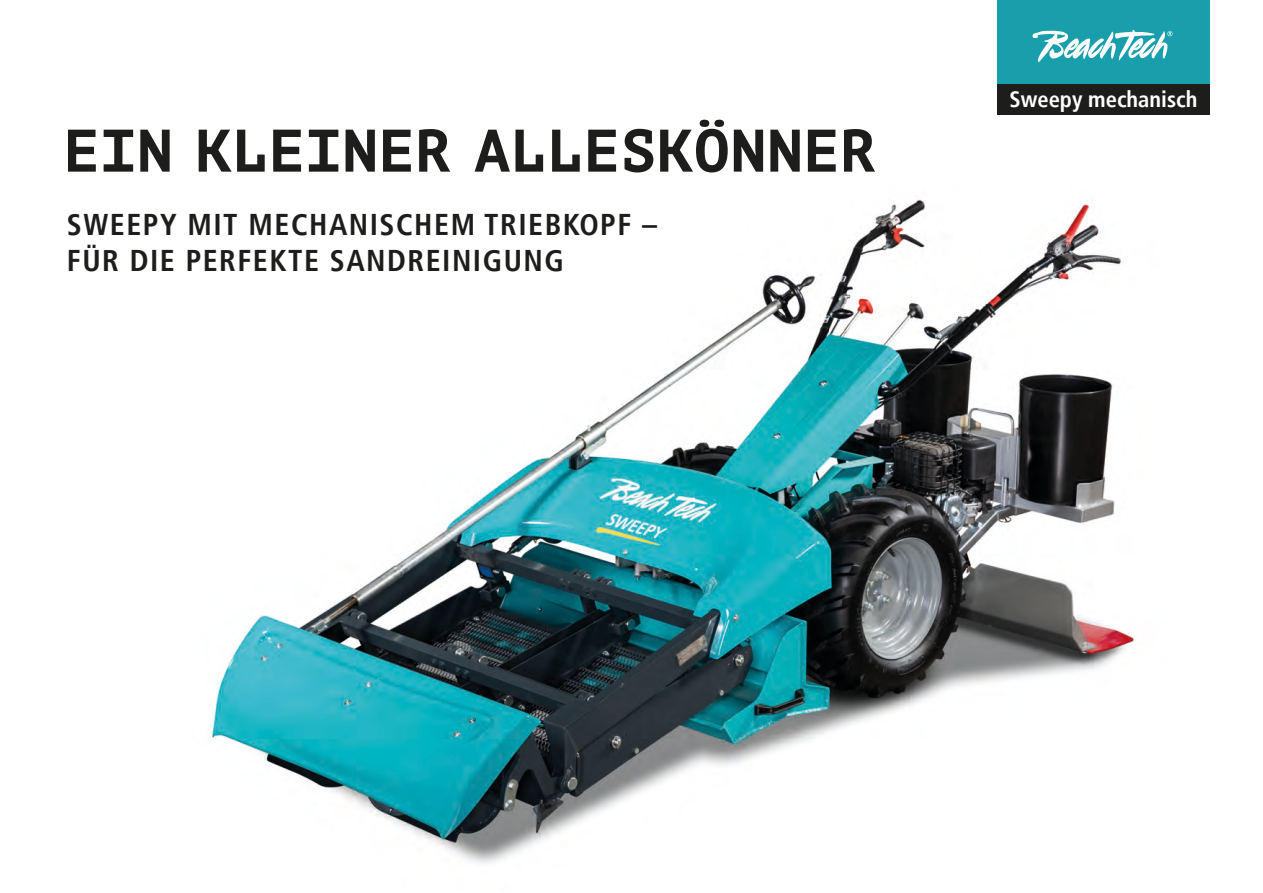
<style>
.page{position:relative;width:1263px;height:893px;background:#fff}
.page>*{position:absolute;margin:0;border:0;box-sizing:border-box;transform-origin:0 0}
.seitentitel_rot{font:700 60px "PT Mono";letter-spacing:.01em;color:#1d1d1b}
.subline{font:700 condensed 30px/36px "Frutiger LT";letter-spacing:.05em;color:#1d1d1b}
.typenschild{font:700 condensed 22.5px "Frutiger LT";color:#fff}
</style>
<div class="page">
<img style="left:209px;top:199px;width:926px;height:665px">
<div style="left:997px;top:83px;width:213px;height:32px;background:#1d1d1b"></div>
<div style="left:997px;top:0;width:213px;height:83px;background:#199fac"></div>
<svg style="left:1032px;top:30px;width:140px;height:32px"></svg>
<p class="seitentitel_rot" style="left:64px;top:115px;width:814px">EIN KLEINER ALLESKÖNNER</p>
<p class="subline" style="left:67px;top:207px;width:592px">SWEEPY MIT MECHANISCHEM TRIEBKOPF –<br>FÜR DIE PERFEKTE SANDREINIGUNG</p>
<p class="typenschild" style="left:1009px;top:86px;width:189px">Sweepy mechanisch</p>
</div>
